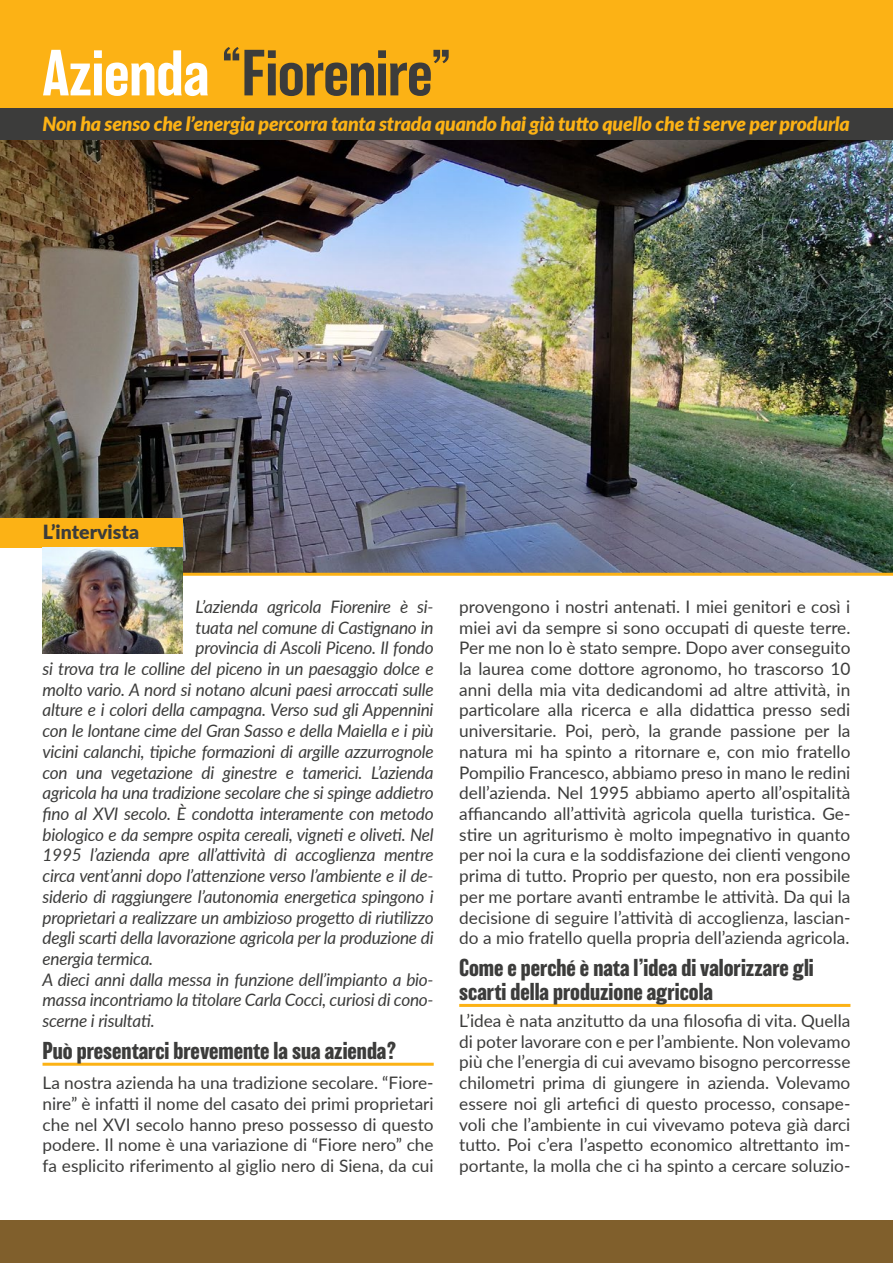
<style>
.page{position:relative;width:893px;height:1263px;background:#fff}
.page>*{position:absolute;margin:0;border:0;box-sizing:border-box;transform-origin:0 0}
.t1{font:500 60px "Balboa";color:#3c3c3b}
.t2{font:700 22.5px/24px "Balboa";color:#3c3c3b}
.t3{font:italic 900 19.5px "Lato";letter-spacing:-.01em;color:#fcb215}
.t4{font:900 19.5px "Lato";color:#3c3c3b}
.t5{font:17.25px/20.7px "Lato";color:#3c3c3b;text-align:justify}
.t6{font:italic 17.25px "Lato";letter-spacing:-.015em;color:#3c3c3b}
.s1{color:#fff}
</style>
<div class="page">
<img style="left:0;top:140px;width:893px;height:433px">
<div style="left:0;top:0;width:893px;height:108px;background:#fcb215"></div>
<div style="left:0;top:1220px;width:893px;height:43px;background:#805f2c"></div>
<div style="left:0;top:108px;width:893px;height:32px;background:#3c3c3b"></div>
<hr style="left:43px;top:1063px;width:391px;height:3px;background:#fcb215">
<hr style="left:459px;top:1004px;width:391px;height:3px;background:#fcb215">
<hr style="left:0;top:573px;width:893px;height:3px;background:#fcb215">
<div style="left:0;top:539px;width:59px;height:66px;background:#fff"></div>
<div style="left:0;top:518px;width:183px;height:29px;background:#fcb215"></div>
<img style="left:43px;top:547px;width:140px;height:107px">
<h1 class="t1" style="left:43px;top:40px;width:410px"><span class="s1">Azienda</span> “Fiorenire”</h1>
<p class="t3" style="left:43px;top:109px;width:809px">Non ha senso che l’energia percorra tanta strada quando hai già tutto quello che ti serve per produrla</p>
<p class="t4" style="left:43px;top:517px;width:98px">L’intervista</p>
<p class="t6" style="left:196px;top:594px;width:240px">L’azienda agricola Fiorenire è si-</p>
<p class="t6" style="left:196px;top:615px;width:240px">tuata nel comune di Castignano in</p>
<p class="t6" style="left:196px;top:636px;width:240px">provincia di Ascoli Piceno. Il fondo</p>
<p class="t6" style="left:43px;top:656px;width:393px">si trova tra le colline del piceno in un paesaggio dolce e</p>
<p class="t6" style="left:43px;top:677px;width:393px">molto vario. A nord si notano alcuni paesi arroccati sulle</p>
<p class="t6" style="left:43px;top:698px;width:393px">alture e i colori della campagna. Verso sud gli Appennini</p>
<p class="t6" style="left:43px;top:719px;width:393px">con le lontane cime del Gran Sasso e della Maiella e i più</p>
<p class="t6" style="left:43px;top:739px;width:393px">vicini calanchi, tipiche formazioni di argille azzurrognole</p>
<p class="t6" style="left:43px;top:760px;width:393px">con una vegetazione di ginestre e tamerici. L’azienda</p>
<p class="t6" style="left:43px;top:781px;width:393px">agricola ha una tradizione secolare che si spinge addietro</p>
<p class="t6" style="left:43px;top:801px;width:393px">fino al XVI secolo. È condotta interamente con metodo</p>
<p class="t6" style="left:43px;top:822px;width:393px">biologico e da sempre ospita cereali, vigneti e oliveti. Nel</p>
<p class="t6" style="left:43px;top:843px;width:393px">1995 l’azienda apre all’attività di accoglienza mentre</p>
<p class="t6" style="left:43px;top:863px;width:393px">circa vent’anni dopo l’attenzione verso l’ambiente e il de-</p>
<p class="t6" style="left:43px;top:884px;width:393px">siderio di raggiungere l’autonomia energetica spingono i</p>
<p class="t6" style="left:43px;top:905px;width:393px">proprietari a realizzare un ambizioso progetto di riutilizzo</p>
<p class="t6" style="left:43px;top:926px;width:393px">degli scarti della lavorazione agricola per la produzione di</p>
<p class="t6" style="left:43px;top:946px;width:112px">energia termica.</p>
<p class="t6" style="left:43px;top:967px;width:393px">A dieci anni dalla messa in funzione dell’impianto a bio-</p>
<p class="t6" style="left:43px;top:988px;width:393px">massa incontriamo la titolare Carla Cocci, curiosi di cono-</p>
<p class="t6" style="left:43px;top:1008px;width:114px">scerne i risultati.</p>
<h2 class="t2" style="left:43px;top:1038px;width:356px">Può presentarci brevemente la sua azienda?</h2>
<p class="t5" style="left:43px;top:1072px;width:393px">La nostra azienda ha una tradizione secolare. “Fiore&shy;nire” è infatti il nome del casato dei primi proprietari che nel XVI secolo hanno preso possesso di questo podere. Il nome è una variazione di “Fiore nero” che fa esplicito riferimento al giglio nero di Siena, da cui</p>
<p class="t5" style="left:459px;top:596px;width:393px">provengono i nostri antenati. I miei genitori e così i miei avi da sempre si sono occupati di queste terre.<br>Per me non lo è stato sempre. Dopo aver conseguito la laurea come dottore agronomo, ho trascorso 10 anni della mia vita dedicandomi ad altre attività, in particolare alla ricerca e alla didattica presso sedi universitarie. Poi, però, la grande passione per la natura mi ha spinto a ritornare e, con mio fratello Pompilio Francesco, abbiamo preso in mano le redini dell’azienda. Nel 1995 abbiamo aperto all’ospitalità affiancando all’attività agricola quella turistica. Ge&shy;stire un agriturismo è molto impegnativo in quanto per noi la cura e la soddisfazione dei clienti vengono prima di tutto. Proprio per questo, non era possibile per me portare avanti entrambe le attività. Da qui la decisione di seguire l’attività di accoglienza, lascian&shy;do a mio fratello quella propria dell’azienda agricola.</p>
<h2 class="t2" style="left:459px;top:955px;width:356px">Come e perché è nata l’idea di valorizzare gli scarti della produzione agricola</h2>
<p class="t5" style="left:459px;top:1010px;width:393px">L’idea è nata anzitutto da una filosofia di vita. Quella di poter lavorare con e per l’ambiente. Non volevamo più che l’energia di cui avevamo bisogno percorresse chilometri prima di giungere in azienda. Volevamo essere noi gli artefici di questo processo, consape&shy;voli che l’ambiente in cui vivevamo poteva già darci tutto. Poi c’era l’aspetto economico altrettanto im&shy;portante, la molla che ci ha spinto a cercare soluzio-</p>
</div>
